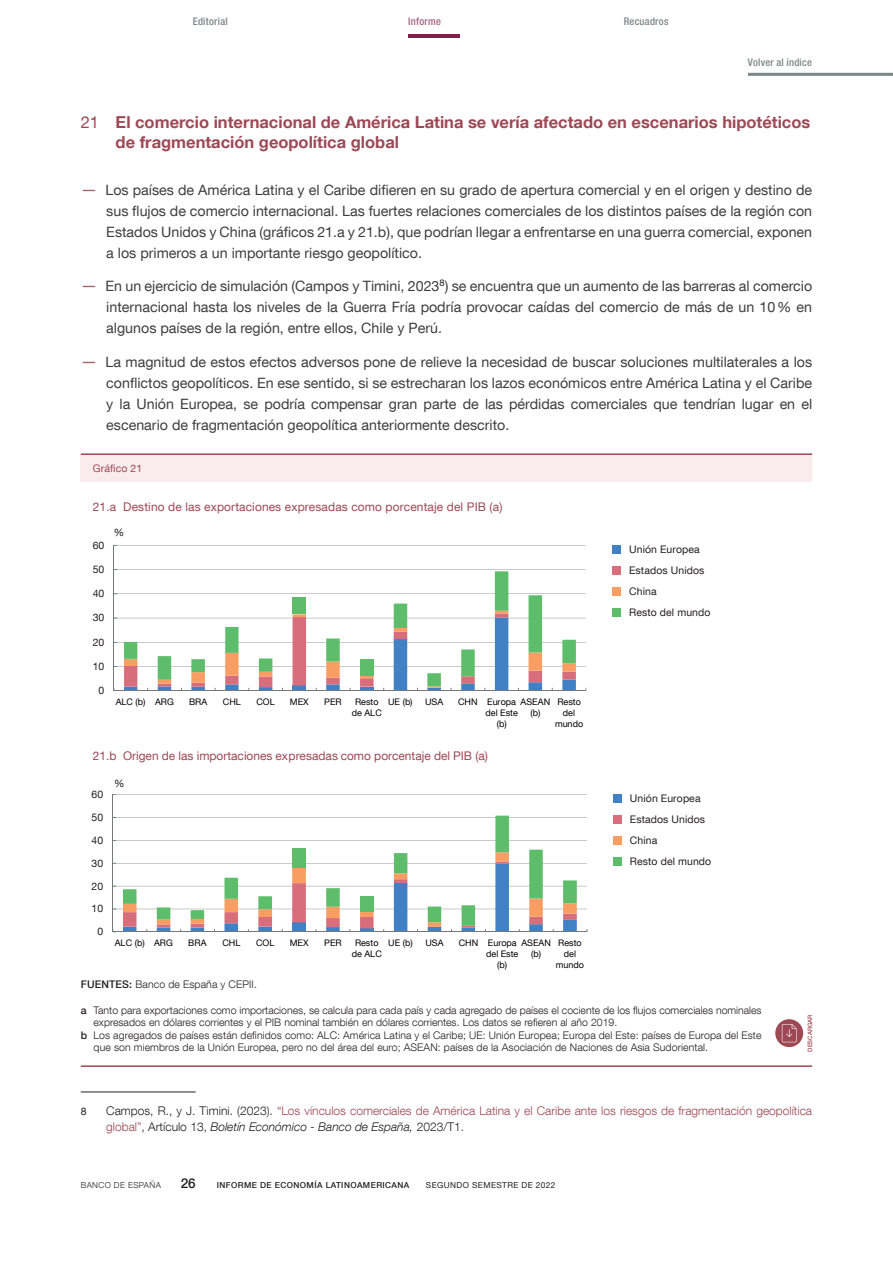
<style>
.page{position:relative;width:893px;height:1263px;background:#fff}
.page>*{position:absolute;margin:0;border:0;box-sizing:border-box;transform-origin:0 0}
.Título_fichas{font:700 16.5px/19.8px "Bd E Neue Helvetica";color:#9d4855}
.Texto_ficha_Bullets{font:14.25px/21px "Bd E Neue Helvetica";color:#3e3e3f;text-align:justify}
.t1{font:500 13.5px "Bd E Neue Helvetica";color:#231f20}
.Citas_10_fichas{font:300 12px/16.5px "Bd E Neue Helvetica";color:#9d4855}
.t2{font:12px "Bd E Neue Helvetica";letter-spacing:.01em;color:#9d4855}
.t3{font:300 10.5px "Bd E Neue Helvetica";color:#231f20}
.Citas_10_fichas-2{font:10.5px "Bd E Neue Helvetica";letter-spacing:.01em;color:#231f20}
.t4{font:500 condensed 10.5px "Bd E Neue Helvetica";letter-spacing:.025em;color:#7a8785}
.t5{font:10.5px "Bd E Neue Helvetica";letter-spacing:.01em;color:#9d4855}
.t6{font:500 condensed 10.5px "Bd E Neue Helvetica";letter-spacing:.025em;color:#a6627e}
.t7{font:9px/10.8px "Bd E Neue Helvetica";color:#000002;text-align:center}
.t8{font:500 8.25px "Bd E Neue Helvetica";letter-spacing:.05em;color:#231f20}
.t9{font:8.25px "Bd E Neue Helvetica";letter-spacing:.05em;color:#231f20}
.t10{font:300 8.25px "Bd E Neue Helvetica";letter-spacing:.05em;color:#231f20}
.t11{font:500 6px "Bd E Neue Helvetica";color:#9d4855}
.s1{font-weight:400}
.s2{font-size:16.5px;color:#a85a65}
.s3{font-weight:500}
.s4{color:#231f20}
.s5{font-style:italic;color:#231f20}
</style>
<div class="page">
<hr style="left:408px;top:34px;width:52px;height:4px;background:#801f47">
<hr style="left:748px;top:73px;width:145px;height:3px;background:#7a8785">
<hr style="left:81px;top:1091px;width:115px;height:1px;background:#231f20">
<div style="left:81px;top:454px;width:731px;height:28px;background:#f9eced"></div>
<hr style="left:81px;top:453px;width:731px;height:2px;background:#9d4855">
<hr style="left:81px;top:1065px;width:731px;height:2px;background:#9d4855">
<svg style="left:775px;top:1019px;width:28px;height:28px"></svg>
<svg style="left:782px;top:1024px;width:15px;height:18px"></svg>
<div style="left:612px;top:608px;width:9px;height:8px;background:#5ebd6a"></div>
<div style="left:612px;top:587px;width:9px;height:8px;background:#f89e63"></div>
<div style="left:612px;top:566px;width:9px;height:8px;background:#d86e7b"></div>
<div style="left:612px;top:545px;width:9px;height:8px;background:#4180c2"></div>
<div style="left:613px;top:857px;width:9px;height:8px;background:#5ebd6a"></div>
<div style="left:613px;top:836px;width:9px;height:8px;background:#f89e63"></div>
<div style="left:613px;top:815px;width:9px;height:8px;background:#d86e7b"></div>
<div style="left:613px;top:794px;width:9px;height:8px;background:#4180c2"></div>
<hr style="left:114px;top:666px;width:472px;height:1px;background:#9a9d9e">
<hr style="left:114px;top:642px;width:472px;height:1px;background:#9a9d9e">
<hr style="left:114px;top:618px;width:472px;height:1px;background:#9a9d9e">
<hr style="left:114px;top:593px;width:472px;height:1px;background:#9a9d9e">
<hr style="left:114px;top:569px;width:472px;height:1px;background:#9a9d9e">
<hr style="left:114px;top:545px;width:472px;height:1px;background:#9a9d9e">
<svg style="left:124px;top:571px;width:452px;height:40px"></svg>
<hr style="left:114px;top:545px;width:1px;height:146px;background:#74787a">
<hr style="left:114px;top:690px;width:472px;height:1px;background:#74787a">
<svg style="left:124px;top:611px;width:452px;height:79px"></svg>
<hr style="left:113px;top:909px;width:474px;height:1px;background:#9a9d9e">
<hr style="left:113px;top:886px;width:474px;height:1px;background:#9a9d9e">
<hr style="left:113px;top:863px;width:474px;height:1px;background:#9a9d9e">
<hr style="left:113px;top:840px;width:474px;height:1px;background:#9a9d9e">
<hr style="left:113px;top:817px;width:474px;height:1px;background:#9a9d9e">
<hr style="left:113px;top:794px;width:474px;height:1px;background:#9a9d9e">
<svg style="left:123px;top:816px;width:454px;height:36px"></svg>
<hr style="left:113px;top:794px;width:1px;height:138px;background:#74787a">
<hr style="left:113px;top:931px;width:474px;height:1px;background:#74787a">
<svg style="left:123px;top:852px;width:454px;height:79px"></svg>
<p class="t4" style="left:193px;top:15px;width:37px">Editorial</p>
<p class="t6" style="left:408px;top:15px;width:34px">Informe</p>
<p class="t4" style="left:624px;top:15px;width:46px">Recuadros</p>
<p class="t4" style="left:748px;top:56px;width:65px">Volver al índice</p>
<p class="Título_fichas" style="left:116px;top:112px;width:696px;text-indent:-35px"><span class="s1">21</span> El comercio internacional de América Latina se vería afectado en escenarios hipotéticos de fragmentación geopolítica global</p>
<p class="Texto_ficha_Bullets" style="left:106px;top:179px;width:707px;text-indent:-26px"><span class="s2">—</span> Los países de América Latina y el Caribe difieren en su grado de apertura comercial y en el origen y destino de sus flujos de comercio internacional. Las fuertes relaciones comerciales de los distintos países de la región con Estados Unidos y China (gráficos 21.a y 21.b), que podrían llegar a enfrentarse en una guerra comercial, exponen a los primeros a un importante riesgo geopolítico.</p>
<p class="Texto_ficha_Bullets" style="left:106px;top:275px;width:707px;text-indent:-26px"><span class="s2">—</span> En un ejercicio de simulación (Campos y Timini, 2023<sup>8</sup>) se encuentra que un aumento de las barreras al comercio internacional hasta los niveles de la Guerra Fría podría provocar caídas del comercio de más de un 10% en algunos países de la región, entre ellos, Chile y Perú.</p>
<p class="Texto_ficha_Bullets" style="left:106px;top:351px;width:707px;text-indent:-26px"><span class="s2">—</span> La magnitud de estos efectos adversos pone de relieve la necesidad de buscar soluciones multilaterales a los conflictos geopolíticos. En ese sentido, si se estrecharan los lazos económicos entre América Latina y el Caribe y la Unión Europea, se podría compensar gran parte de las pérdidas comerciales que tendrían lugar en el escenario de fragmentación geopolítica anteriormente descrito.</p>
<p class="t5" style="left:93px;top:461px;width:51px">Gráfico 21</p>
<p class="t2" style="left:93px;top:499px;width:411px">21.a Destino de las exportaciones expresadas como porcentaje del PIB (a)</p>
<p class="Citas_10_fichas-2" style="left:93px;top:538px;width:13px">60</p>
<p class="Citas_10_fichas-2" style="left:93px;top:563px;width:13px">50</p>
<p class="Citas_10_fichas-2" style="left:93px;top:587px;width:13px">40</p>
<p class="Citas_10_fichas-2" style="left:93px;top:611px;width:13px">30</p>
<p class="Citas_10_fichas-2" style="left:93px;top:635px;width:13px">20</p>
<p class="Citas_10_fichas-2" style="left:93px;top:660px;width:13px">10</p>
<p class="Citas_10_fichas-2" style="left:98px;top:684px;width:7px">0</p>
<p class="Citas_10_fichas-2" style="left:114px;top:526px;width:12px">%</p>
<p class="t7" style="left:116px;top:696px;width:60px">ALC (b) ARG</p>
<p class="t7" style="left:189px;top:696px;width:20px">BRA</p>
<p class="t7" style="left:223px;top:696px;width:19px">CHL</p>
<p class="t7" style="left:256px;top:696px;width:20px">COL</p>
<p class="t7" style="left:290px;top:696px;width:20px">MEX</p>
<p class="t7" style="left:324px;top:696px;width:19px">PER</p>
<p class="t7" style="left:352px;top:696px;width:32px">Resto de ALC</p>
<p class="t7" style="left:388px;top:696px;width:26px">UE (b)</p>
<p class="t7" style="left:425px;top:696px;width:20px">USA</p>
<p class="t7" style="left:458px;top:696px;width:59px">CHN Europa</p>
<p class="t7" style="left:521px;top:696px;width:31px">ASEAN (b)</p>
<p class="t7" style="left:555px;top:696px;width:30px">Resto del mundo</p>
<p class="t7" style="left:485px;top:707px;width:34px">del Este</p>
<p class="t7" style="left:497px;top:718px;width:12px">(b)</p>
<p class="t2" style="left:93px;top:748px;width:397px">21.b Origen de las importaciones expresadas como porcentaje del PIB (a)</p>
<p class="Citas_10_fichas-2" style="left:92px;top:788px;width:13px">60</p>
<p class="Citas_10_fichas-2" style="left:92px;top:811px;width:13px">50</p>
<p class="Citas_10_fichas-2" style="left:92px;top:834px;width:13px">40</p>
<p class="Citas_10_fichas-2" style="left:92px;top:856px;width:13px">30</p>
<p class="Citas_10_fichas-2" style="left:92px;top:879px;width:13px">20</p>
<p class="Citas_10_fichas-2" style="left:92px;top:902px;width:13px">10</p>
<p class="Citas_10_fichas-2" style="left:98px;top:925px;width:7px">0</p>
<p class="Citas_10_fichas-2" style="left:114px;top:777px;width:12px">%</p>
<p class="t7" style="left:115px;top:937px;width:60px">ALC (b) ARG</p>
<p class="t7" style="left:188px;top:937px;width:20px">BRA</p>
<p class="t7" style="left:222px;top:937px;width:19px">CHL</p>
<p class="t7" style="left:256px;top:937px;width:20px">COL</p>
<p class="t7" style="left:290px;top:937px;width:20px">MEX</p>
<p class="t7" style="left:324px;top:937px;width:19px">PER</p>
<p class="t7" style="left:352px;top:937px;width:32px">Resto de ALC</p>
<p class="t7" style="left:388px;top:937px;width:26px">UE (b)</p>
<p class="t7" style="left:425px;top:937px;width:20px">USA</p>
<p class="t7" style="left:459px;top:937px;width:59px">CHN Europa</p>
<p class="t7" style="left:521px;top:937px;width:31px">ASEAN (b)</p>
<p class="t7" style="left:556px;top:937px;width:30px">Resto del mundo</p>
<p class="t7" style="left:486px;top:948px;width:34px">del Este</p>
<p class="t7" style="left:497px;top:959px;width:12px">(b)</p>
<p class="Citas_10_fichas-2" style="left:629px;top:543px;width:72px">Unión Europea</p>
<p class="Citas_10_fichas-2" style="left:629px;top:564px;width:77px">Estados Unidos</p>
<p class="Citas_10_fichas-2" style="left:629px;top:585px;width:29px">China</p>
<p class="Citas_10_fichas-2" style="left:629px;top:606px;width:83px">Resto del mundo</p>
<p class="Citas_10_fichas-2" style="left:630px;top:792px;width:72px">Unión Europea</p>
<p class="Citas_10_fichas-2" style="left:630px;top:813px;width:77px">Estados Unidos</p>
<p class="Citas_10_fichas-2" style="left:630px;top:834px;width:29px">China</p>
<p class="Citas_10_fichas-2" style="left:630px;top:855px;width:83px">Resto del mundo</p>
<p class="t3" style="left:81px;top:977px;width:178px"><span class="s3">FUENTES:</span> Banco de España y CEPII.</p>
<p class="t3" style="left:81px;top:1003px;width:682px"><span class="s3">a</span> Tanto para exportaciones como importaciones, se calcula para cada país y cada agregado de países el cociente de los flujos comerciales nominales</p>
<p class="t3" style="left:94px;top:1016px;width:525px">expresados en dólares corrientes y el PIB nominal también en dólares corrientes. Los datos se refieren al año 2019.</p>
<p class="t3" style="left:81px;top:1029px;width:682px"><span class="s3">b</span> Los agregados de países están definidos como: ALC: América Latina y el Caribe; UE: Unión Europea; Europa del Este: países de Europa del Este</p>
<p class="t3" style="left:94px;top:1041px;width:616px">que son miembros de la Unión Europea, pero no del área del euro; ASEAN: países de la Asociación de Naciones de Asia Sudoriental.</p>
<p class="t11" style="left:806px;top:1052px;width:39px;rotate:-90deg">DESCARGAR</p>
<p class="Citas_10_fichas-2" style="left:81px;top:1104px;width:7px">8</p>
<p class="Citas_10_fichas" style="left:106px;top:1102px;width:707px"><span class="s4">Campos, R., y J. Timini. (2023).</span> “Los vínculos comerciales de América Latina y el Caribe ante los riesgos de fragmentación geopolítica global”<span class="s4">, Artículo 13,</span> <span class="s5">Boletín Económico - Banco de España,</span> <span class="s4">2023/T1.</span></p>
<p class="t10" style="left:81px;top:1180px;width:82px">BANCO DE ESPAÑA</p>
<p class="t1" style="left:181px;top:1175px;width:16px">26</p>
<p class="t8" style="left:217px;top:1180px;width:194px">INFORME DE ECONOMÍA LATINOAMERICANA</p>
<p class="t9" style="left:426px;top:1180px;width:131px">SEGUNDO SEMESTRE DE 2022</p>
</div>
